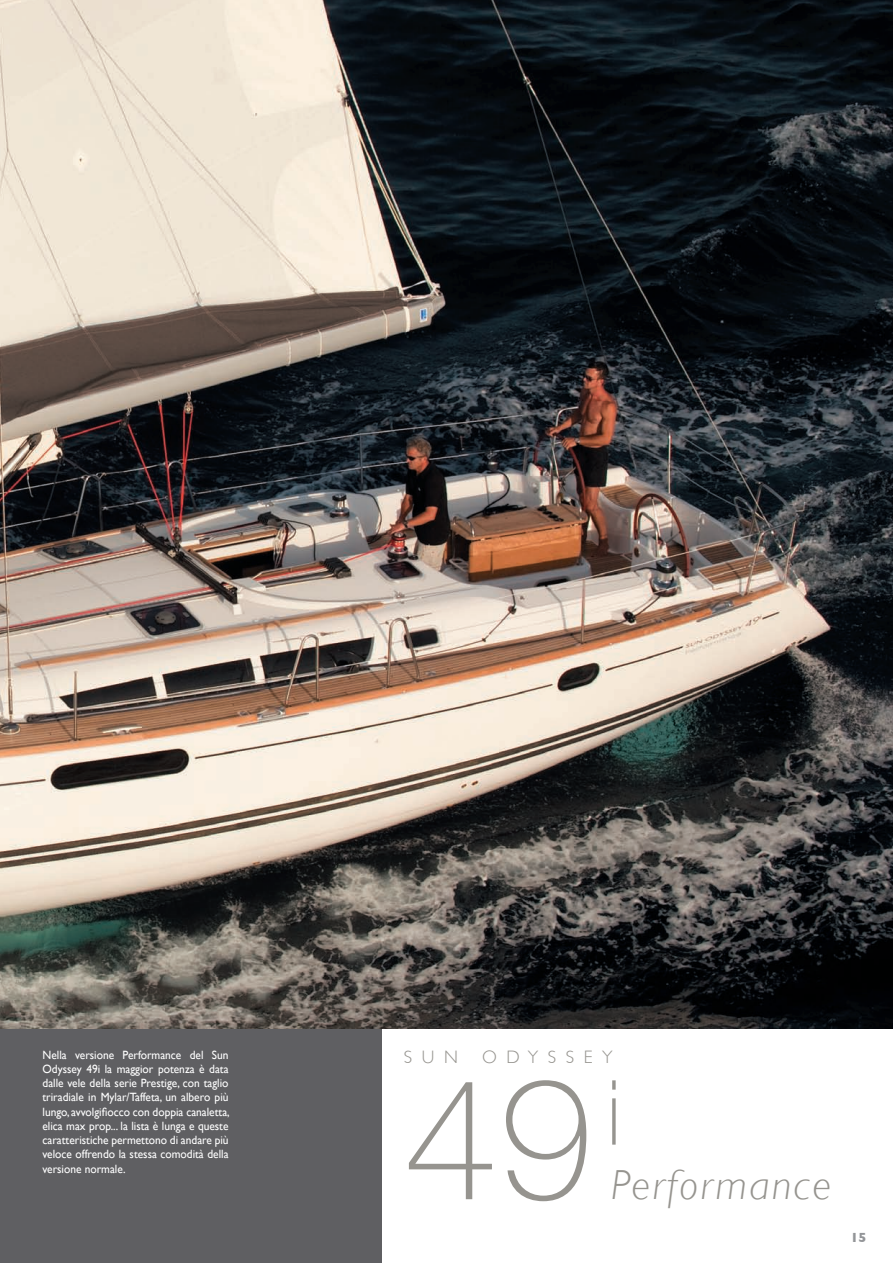
<style>
.page{position:relative;width:893px;height:1263px;background:#fff}
.page>*{position:absolute;margin:0;border:0;box-sizing:border-box;transform-origin:0 0}
.t1{font:100 169.5px "Helvetica Neue";color:#96948f}
.t2{font:100 90px "Helvetica Neue";color:#96948f}
.t3{font:italic 300 42px "Gill Sans";letter-spacing:.06em;color:#96948f}
.t4{font:300 18px "Gill Sans";letter-spacing:.53em;color:#96948f}
.t5{font:700 13.5px "Gill Sans";color:#939598}
.t6{font:12px/14.2px "Gill Sans";color:#fff;text-align:justify;scale:.95 1}
</style>
<div class="page">
<img style="left:0;top:0;width:893px;height:1029px">
<div style="left:0;top:1029px;width:893px;height:234px;background:#5f5f62"></div>
<div style="left:383px;top:1029px;width:510px;height:234px;background:#fff"></div>
<p class="t6" style="left:43px;top:1047px;width:199px">Nella versione Performance del Sun Odyssey 49i la maggior potenza è data dalle vele della serie Prestige, con taglio triradiale in Mylar/Taffeta, un albero più lungo, avvolgifiocco con doppia canaletta, elica max prop... la lista è lunga e queste caratteristiche permettono di andare più veloce offrendo la stessa comodità della versione normale.</p>
<h3 class="t4" style="left:404px;top:1046px;width:55px">SUN</h3>
<h3 class="t4" style="left:482px;top:1046px;width:132px">ODYSSEY</h3>
<h1 class="t1" style="left:404px;top:1042px;width:190px">49</h1>
<h2 class="t2" style="left:606px;top:1061px;width:17px">i</h2>
<h3 class="t3" style="left:611px;top:1161px;width:222px">Performance</h3>
<p class="t5" style="left:850px;top:1230px;width:18px">15</p>
</div>
